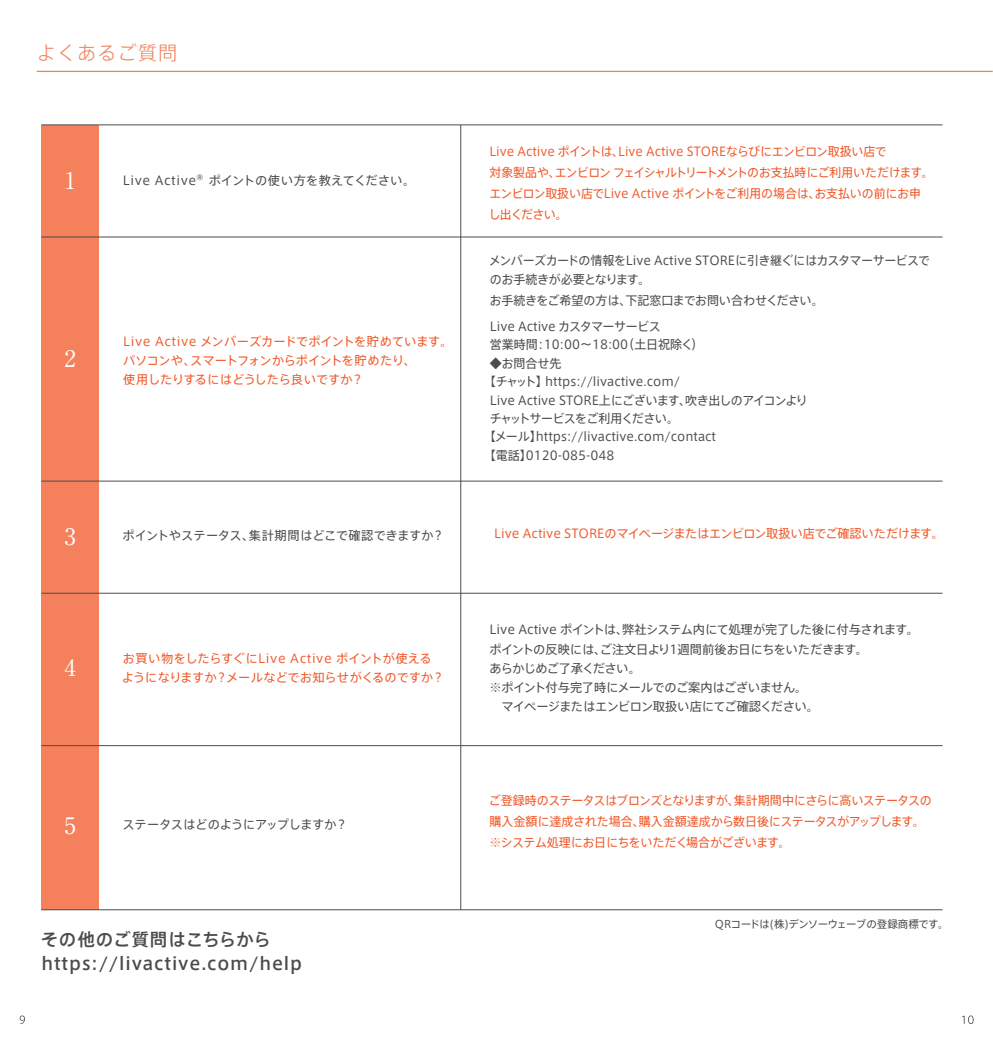
<style>
.page{position:relative;width:993px;height:1042px;background:#fff}
.page>*{position:absolute;margin:0;border:0;box-sizing:border-box;transform-origin:0 0}
.t1{font:700 22.75px "A1 Mincho Std";color:#fff}
.t2{font:300 19.25px "Axis Std";letter-spacing:.05em;color:#f4805c}
.t3{font:500 17.5px/24.5px "Axis Std";letter-spacing:.05em;color:#4b4c4d}
.t4{font:12.25px/19.2px "Axis Std";letter-spacing:-.01em;color:#f15929}
.t5{font:12.25px/26.2px "Axis Std";letter-spacing:-.01em;color:#4b4c4d}
.t6{font:12.25px/19.2px "Axis Std";letter-spacing:-.04em;color:#4b4c4d}
.t7{font:12.25px/21px "Axis Std";letter-spacing:-.03em;color:#f15929}
.t8{font:12.25px/18.4px "Axis Std";letter-spacing:-.03em;color:#4b4c4d}
.t9{font:12.25px "Axis Std";letter-spacing:.03em;color:#4b4c4d}
.t10{font:12.25px "Axis Std";letter-spacing:-.06em;color:#4b4c4d}
.t11{font:10.5px "Axis Std";letter-spacing:-.06em;color:#4b4c4d}
</style>
<div class="page">
<hr style="left:37px;top:71px;width:955px;height:1px;background:#f4805c">
<hr style="left:460px;top:125px;width:1px;height:785px;background:#4b4c4d">
<svg style="left:20px;top:1015px;width:5px;height:9px"></svg>
<svg style="left:962px;top:1015px;width:11px;height:9px"></svg>
<div style="left:41px;top:125px;width:58px;height:785px;background:#f4805c"></div>
<hr style="left:41px;top:909px;width:901px;height:1px;background:#4b4c4d">
<hr style="left:41px;top:745px;width:901px;height:1px;background:#4b4c4d">
<hr style="left:41px;top:593px;width:901px;height:1px;background:#4b4c4d">
<hr style="left:41px;top:481px;width:901px;height:1px;background:#4b4c4d">
<hr style="left:41px;top:237px;width:901px;height:1px;background:#4b4c4d">
<hr style="left:41px;top:124px;width:901px;height:1px;background:#4b4c4d">
<h2 class="t2" style="left:37px;top:38px;width:142px">よくあるご質問</h2>
<h1 class="t1" style="left:64px;top:162px;width:13px">1</h1>
<p class="t9" style="left:123px;top:171px;width:294px">Live Active®ポイントの使い方を教えてください。</p>
<h1 class="t1" style="left:64px;top:339px;width:13px">2</h1>
<p class="t4" style="left:123px;top:330px;width:331px">Live Active メンバーズカードでポイントを貯めています。パソコンや、スマートフォンからポイントを貯めたり、<br>使用したりするにはどうしたら良いですか？</p>
<p class="t4" style="left:488px;top:140px;width:446px;line-height:21px">Live Active ポイントは、Live Active STOREならびにエンビロン取扱い店で<br>対象製品や、エンビロン フェイシャルトリートメントのお支払時にご利用いただけます。エンビロン取扱い店でLive Active ポイントをご利用の場合は、お支払いの前にお申し出ください。</p>
<p class="t8" style="left:488px;top:251px;width:443px">メンバーズカードの情報をLive Active STOREに引き継ぐにはカスタマーサービスでのお手続きが必要となります。</p>
<p class="t5" style="left:489px;top:286px;width:335px">お手続きをご希望の方は、下記窓口までお問い合わせください。<br>Live Active カスタマーサービス</p>
<p class="t5" style="left:489px;top:331px;width:215px">営業時間：10:00～18:00（土日祝除く）</p>
<p class="t5" style="left:489px;top:349px;width:73px">◆お問合せ先</p>
<p class="t5" style="left:483px;top:368px;width:198px">【チャット】https://livactive.com/</p>
<p class="t5" style="left:489px;top:386px;width:319px">Live Active STORE上にございます、吹き出しのアイコンより</p>
<p class="t10" style="left:489px;top:409px;width:191px">チャットサービスをご利用ください。</p>
<p class="t5" style="left:483px;top:423px;width:234px">【メール】https://livactive.com/contact</p>
<p class="t5" style="left:483px;top:441px;width:132px">【電話】0120-085-048</p>
<h1 class="t1" style="left:64px;top:518px;width:13px">3</h1>
<h1 class="t1" style="left:64px;top:649px;width:13px">4</h1>
<h1 class="t1" style="left:64px;top:807px;width:13px">5</h1>
<p class="t5" style="left:122px;top:521px;width:323px">ポイントやステータス、集計期間はどこで確認できますか？</p>
<p class="t4" style="left:494px;top:523px;width:451px">Live Active STOREのマイページまたはエンビロン取扱い店でご確認いただけます。</p>
<p class="t4" style="left:122px;top:648px;width:324px">お買い物をしたらすぐにLive Active ポイントが使えるようになりますか？メールなどでお知らせがくるのですか？</p>
<p class="t5" style="left:122px;top:810px;width:227px">ステータスはどのようにアップしますか？</p>
<p class="t6" style="left:489px;top:619px;width:431px">Live Active ポイントは、弊社システム内にて処理が完了した後に付与されます。ポイントの反映には、ご注文日より1週間前後お日にちをいただきます。<br>あらかじめご了承ください。<br>※ポイント付与完了時にメールでのご案内はございません。<br>　マイページまたはエンビロン取扱い店にてご確認ください。</p>
<p class="t7" style="left:488px;top:789px;width:444px">ご登録時のステータスはブロンズとなりますが、集計期間中にさらに高いステータスの購入金額に達成された場合、購入金額達成から数日後にステータスがアップします。※システム処理にお日にちをいただく場合がございます。</p>
<h3 class="t3" style="left:41px;top:926px;width:262px">その他のご質問はこちらからhttps://livactive.com/help</h3>
<p class="t11" style="left:714px;top:916px;width:235px">QRコードは(株)デンソーウェーブの登録商標です。</p>
</div>
